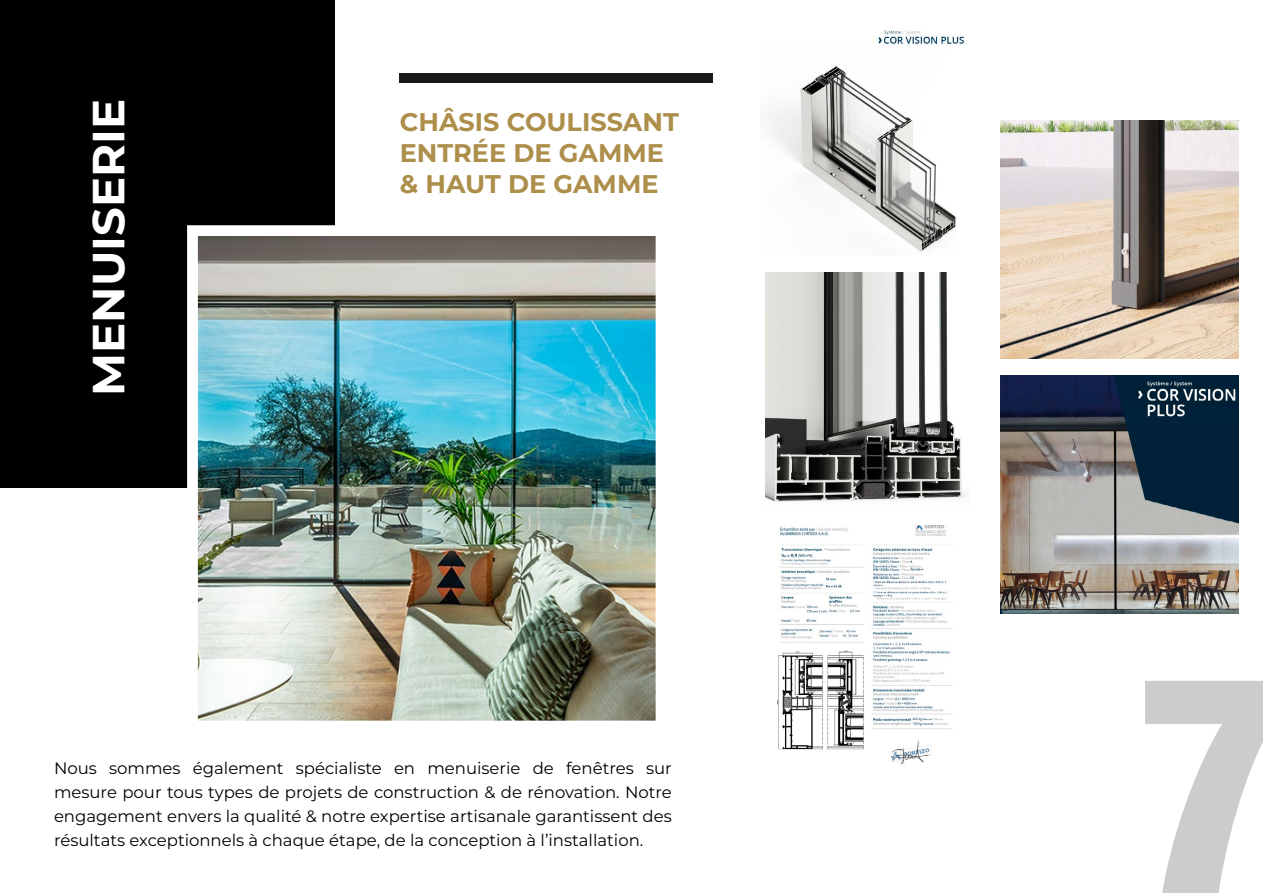
<style>
.page{position:relative;width:1263px;height:893px;background:#fff}
.page>*{position:absolute;margin:0;border:0;box-sizing:border-box;transform-origin:0 0}
.t1{font:700 45px "Montserrat";color:#fff}
.t2{font:700 25.5px/30.6px "Montserrat";color:#ad8e4a}
.t3{font:16.5px/24px "Montserrat";color:#000;text-align:justify}
</style>
<div class="page">
<div style="left:0;top:0;width:335px;height:488px;background:#000"></div>
<div style="left:400px;top:74px;width:313px;height:9px;background:#1a1a1a"></div>
<img style="left:199px;top:237px;width:455px;height:482px">
<div style="left:187px;top:225px;width:479px;height:506px;border:11px solid #fff"></div>
<img style="left:768px;top:30px;width:197px;height:222px">
<img style="left:1000px;top:120px;width:238px;height:239px">
<img style="left:765px;top:272px;width:201px;height:230px">
<img style="left:1000px;top:376px;width:238px;height:238px">
<img style="left:778px;top:526px;width:175px;height:238px">
<h1 class="t1" style="left:81px;top:396px;width:298px;rotate:-90deg">MENUISERIE</h1>
<h2 class="t2" style="left:400px;top:107px;width:281px">CHÂSIS COULISSANT<br>ENTRÉE DE GAMME &amp; HAUT DE GAMME</h2>
<p class="t3" style="left:54px;top:756px;width:619px">Nous sommes également spécialiste en menuiserie de fenêtres sur mesure pour tous types de projets de construction &amp; de rénovation. Notre engagement envers la qualité &amp; notre expertise artisanale garantissent des résultats exceptionnels à chaque étape, de la conception à l’installation.</p>
</div>
